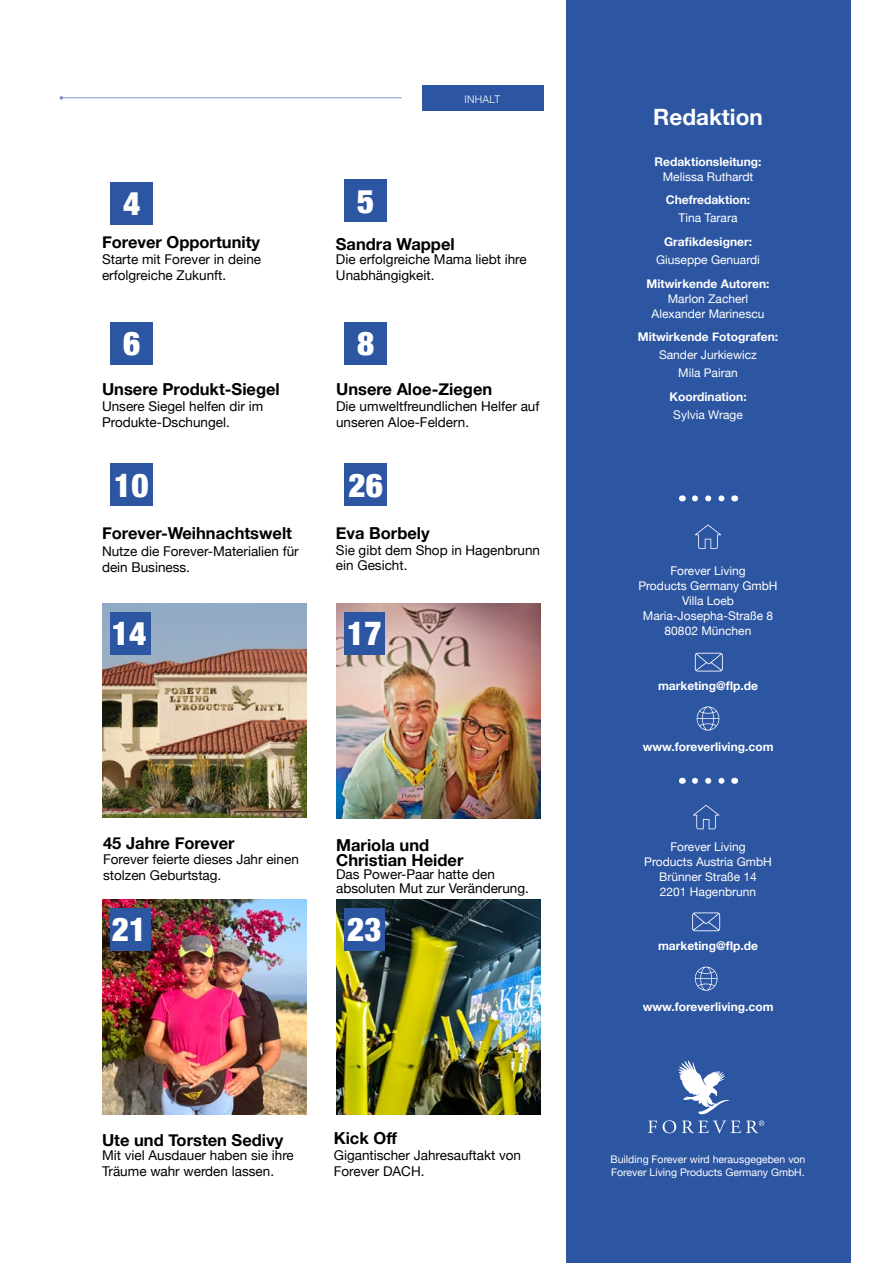
<style>
.page{position:relative;width:893px;height:1263px;background:#fff}
.page>*{position:absolute;margin:0;border:0;box-sizing:border-box;transform-origin:0 0}
.t1{font:900 condensed 33px "Helvetica Neue";color:#fff}
.t2{font:700 22.5px "Helvetica Neue";color:#fff}
.t3{font:700 16.5px/15px "Helvetica Neue";color:#000}
.t4{font:13.5px/15.8px "Helvetica Neue";color:#000}
.t5{font:12px/15px "Helvetica Neue";color:#fff;text-align:center}
.t6{font:700 12px "Helvetica Neue";color:#fff}
.t7{font:10.5px/13.5px "Helvetica Neue";color:#fff}
.t8{font:300 10.5px "Helvetica Neue";letter-spacing:.03em;color:#fff}
</style>
<div class="page">
<img style="left:336px;top:900px;width:204px;height:214px">
<img style="left:336px;top:603px;width:204px;height:215px">
<img style="left:102px;top:900px;width:204px;height:214px">
<img style="left:102px;top:603px;width:204px;height:215px">
<hr style="left:61px;top:97px;width:340px;height:1px;background:#8592c9">
<div style="left:422px;top:85px;width:121px;height:26px;background:#2c55a2"></div>
<div style="left:344px;top:908px;width:41px;height:43px;background:#2c55a2"></div>
<div style="left:344px;top:612px;width:41px;height:43px;background:#2c55a2"></div>
<div style="left:111px;top:182px;width:42px;height:43px;background:#2c55a2"></div>
<div style="left:110px;top:908px;width:41px;height:43px;background:#2c55a2"></div>
<div style="left:110px;top:612px;width:41px;height:43px;background:#2c55a2"></div>
<div style="left:110px;top:322px;width:43px;height:42px;background:#2c55a2"></div>
<div style="left:110px;top:463px;width:43px;height:43px;background:#2c55a2"></div>
<div style="left:344px;top:463px;width:43px;height:43px;background:#2c55a2"></div>
<div style="left:344px;top:180px;width:43px;height:42px;background:#2c55a2"></div>
<div style="left:344px;top:322px;width:43px;height:42px;background:#2c55a2"></div>
<div style="left:566px;top:0;width:284px;height:1263px;background:#2c55a2"></div>
<svg style="left:648px;top:1060px;width:116px;height:73px"></svg>
<svg style="left:695px;top:653px;width:28px;height:18px"></svg>
<svg style="left:692px;top:912px;width:28px;height:19px"></svg>
<svg style="left:695px;top:524px;width:26px;height:25px"></svg>
<svg style="left:693px;top:805px;width:26px;height:24px"></svg>
<svg style="left:697px;top:706px;width:22px;height:24px"></svg>
<svg style="left:695px;top:967px;width:22px;height:24px"></svg>
<svg style="left:695px;top:778px;width:30px;height:6px"></svg>
<svg style="left:695px;top:495px;width:30px;height:6px"></svg>
<p class="t8" style="left:465px;top:91px;width:37px">INHALT</p>
<h1 class="t1" style="left:123px;top:176px;width:19px">4</h1>
<h1 class="t1" style="left:357px;top:174px;width:19px">5</h1>
<p class="t3" style="left:102px;top:235px;width:160px">Forever Opportunity</p>
<p class="t4" style="left:102px;top:252px;width:161px">Starte mit Forever in deine erfolgreiche Zukunft.</p>
<p class="t3" style="left:336px;top:237px;width:120px">Sandra Wappel</p>
<p class="t4" style="left:336px;top:252px;width:192px">Die erfolgreiche Mama liebt ihre<br>Unabhängigkeit.</p>
<h1 class="t1" style="left:123px;top:316px;width:19px">6</h1>
<h1 class="t1" style="left:357px;top:316px;width:19px">8</h1>
<p class="t3" style="left:102px;top:382px;width:179px">Unsere Produkt-Siegel</p>
<p class="t4" style="left:102px;top:399px;width:163px">Unsere Siegel helfen dir im<br>Produkte-Dschungel.</p>
<p class="t3" style="left:336px;top:382px;width:158px">Unsere Aloe-Ziegen</p>
<p class="t4" style="left:336px;top:399px;width:205px">Die umweltfreundlichen Helfer auf unseren Aloe-Feldern.</p>
<h1 class="t1" style="left:114px;top:458px;width:36px">10</h1>
<h1 class="t1" style="left:349px;top:458px;width:36px">26</h1>
<p class="t3" style="left:102px;top:526px;width:192px">Forever-Weihnachtswelt</p>
<p class="t4" style="left:102px;top:543px;width:198px;line-height:16.5px">Nutze die Forever-Materialien für dein Business.</p>
<h1 class="t1" style="left:112px;top:606px;width:36px">14</h1>
<p class="t3" style="left:336px;top:526px;width:95px">Eva Borbely</p>
<p class="t4" style="left:336px;top:543px;width:206px">Sie gibt dem Shop in Hagenbrunn ein Gesicht.</p>
<h1 class="t1" style="left:347px;top:606px;width:36px">17</h1>
<p class="t3" style="left:103px;top:836px;width:133px">45 Jahre Forever</p>
<p class="t4" style="left:103px;top:852px;width:197px">Forever feierte dieses Jahr einen stolzen Geburtstag.</p>
<h1 class="t1" style="left:112px;top:902px;width:36px">21</h1>
<p class="t3" style="left:336px;top:838px;width:129px">Mariola und<br>Christian Heider</p>
<p class="t4" style="left:336px;top:869px;width:194px;line-height:13.5px">Das Power-Paar hatte den absoluten Mut zur Veränderung.</p>
<h1 class="t1" style="left:347px;top:902px;width:36px">23</h1>
<p class="t3" style="left:102px;top:1133px;width:183px">Ute und Torsten Sedivy</p>
<p class="t4" style="left:102px;top:1148px;width:193px">Mit viel Ausdauer haben sie ihre<br>Träume wahr werden lassen.</p>
<p class="t3" style="left:334px;top:1131px;width:65px">Kick Off</p>
<p class="t4" style="left:334px;top:1148px;width:189px">Gigantischer Jahresauftakt von<br>Forever DACH.</p>
<h2 class="t2" style="left:653px;top:100px;width:111px">Redaktion</h2>
<p class="t6" style="left:654px;top:152px;width:109px">Redaktionsleitung:</p>
<p class="t5" style="left:663px;top:170px;width:92px">Melissa Ruthardt</p>
<p class="t6" style="left:666px;top:191px;width:86px">Chefredaktion:</p>
<p class="t5" style="left:679px;top:211px;width:60px">Tina Tarara</p>
<p class="t6" style="left:664px;top:232px;width:89px">Grafikdesigner:</p>
<p class="t5" style="left:656px;top:253px;width:105px">Giuseppe Genuardi</p>
<p class="t6" style="left:647px;top:274px;width:124px">Mitwirkende Autoren:</p>
<p class="t5" style="left:652px;top:292px;width:114px">Marlon Zacherl<br>Alexander Marinescu</p>
<p class="t6" style="left:638px;top:328px;width:142px">Mitwirkende Fotografen:</p>
<p class="t5" style="left:659px;top:347px;width:99px;line-height:18px">Sander Jurkiewicz<br>Mila Pairan</p>
<p class="t6" style="left:669px;top:387px;width:79px">Koordination:</p>
<p class="t5" style="left:673px;top:408px;width:71px">Sylvia Wrage</p>
<p class="t5" style="left:638px;top:564px;width:141px">Forever Living<br>Products Germany GmbH<br>Villa Loeb<br>Maria-Josepha-Straße 8<br>80802 München</p>
<p class="t6" style="left:658px;top:677px;width:101px">marketing@flp.de</p>
<p class="t6" style="left:643px;top:737px;width:132px">www.foreverliving.com</p>
<p class="t5" style="left:644px;top:840px;width:129px">Forever Living<br>Products Austria GmbH<br>Brünner Straße 14<br>2201 Hagenbrunn</p>
<p class="t6" style="left:658px;top:937px;width:101px">marketing@flp.de</p>
<p class="t6" style="left:643px;top:997px;width:132px">www.foreverliving.com</p>
<p class="t7" style="left:611px;top:1153px;width:196px">Building Forever wird herausgegeben von<br>Forever Living Products Germany GmbH.</p>
</div>
